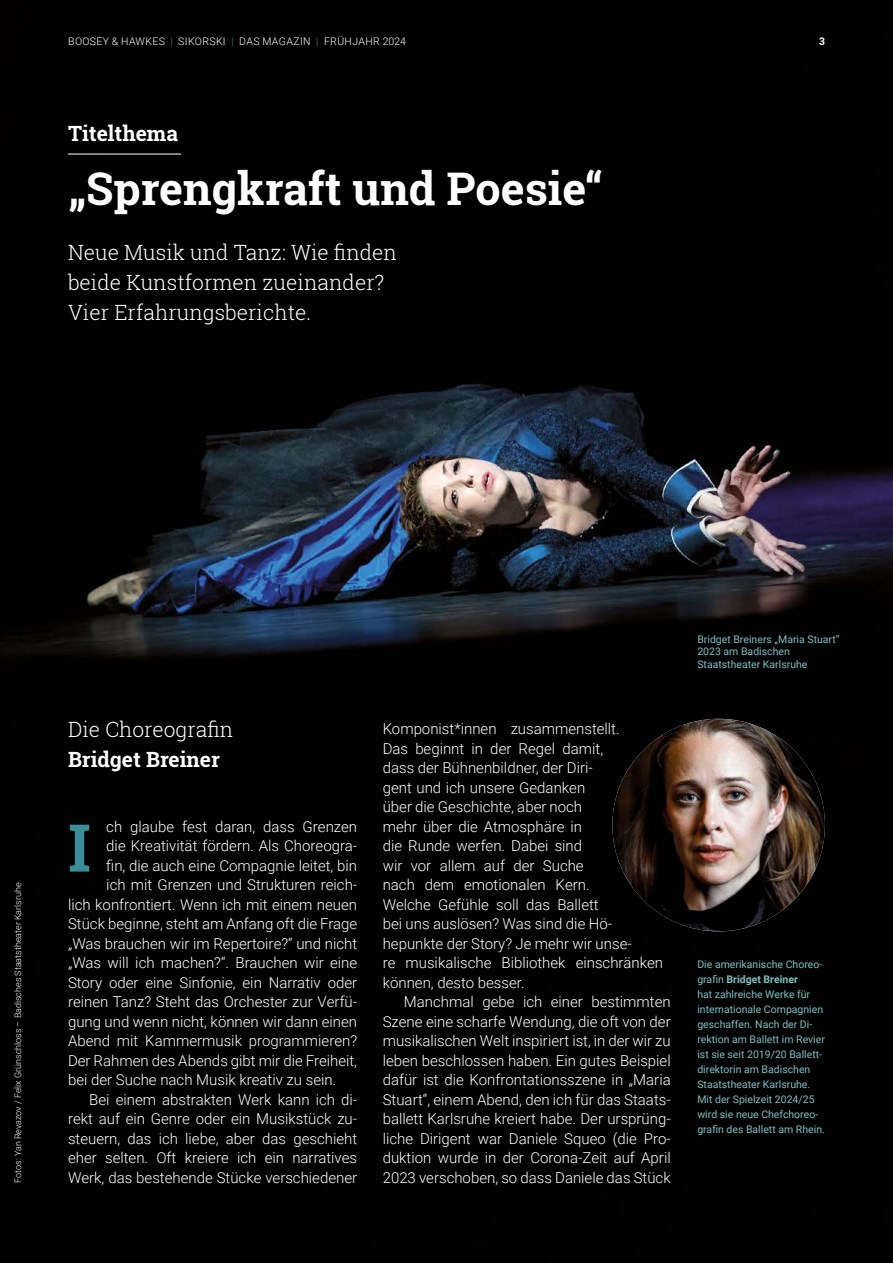
<style>
.page{position:relative;width:893px;height:1263px;background:#fff}
.page>*{position:absolute;margin:0;border:0;box-sizing:border-box;transform-origin:0 0}
.t1{font:700 66px "Roboto Slab";color:#3a8e97}
.t2{font:700 45px "Roboto Slab";color:#fff}
.t3{font:300 21px/30px "Roboto Slab";color:#fff}
.t4{font:700 21px "Roboto Slab";color:#fff}
.t5{font:300 15px/19.5px "Roboto";color:#fff}
.t6{font:10.5px/15px "Roboto";color:#7fbebf}
.t7{font:300 10.5px "Roboto";letter-spacing:.035em;color:#fff}
.t8{font:700 10.5px "Roboto Slab";color:#fff}
.t9{font:300 9px "Roboto";color:#fff}
.s1{color:#3a8e97}
.s2{font-weight:700}
</style>
<div class="page">
<img style="left:1px;top:0;width:892px;height:1263px">
<hr style="left:68px;top:154px;width:113px;height:1px;background:#fff">
<img style="left:612px;top:719px;width:213px;height:212px;border-radius:106px">
<p class="t7" style="left:68px;top:34px;width:339px">BOOSEY &amp; HAWKES <span class="s1">|</span> SIKORSKI <span class="s1">|</span> DAS MAGAZIN <span class="s1">|</span> FRÜHJAHR 2024</p>
<p class="t8" style="left:819px;top:34px;width:7px">3</p>
<h3 class="t4" style="left:68px;top:119px;width:111px">Titelthema</h3>
<h2 class="t2" style="left:68px;top:157px;width:536px">„Sprengkraft und Poesie“</h2>
<h3 class="t3" style="left:68px;top:237px;width:331px">Neue Musik und Tanz: Wie finden beide Kunstformen zueinander?<br>Vier Erfahrungsberichte.</h3>
<p class="t9" style="left:12px;top:1183px;width:302px;rotate:-90deg">Fotos: Yan Revazov / Felix Grünschloss – Badisches Staatstheater Karlsruhe</p>
<h3 class="t3" style="left:68px;top:714px;width:167px">Die Choreografin</h3>
<h3 class="t4" style="left:68px;top:745px;width:153px">Bridget Breiner</h3>
<p class="t5" style="left:106px;top:816px;width:252px">ch glaube fest daran, dass Grenzen</p>
<p class="t5" style="left:106px;top:836px;width:252px">die Kreativität fördern. Als Choreogra-</p>
<p class="t5" style="left:106px;top:855px;width:252px">fin, die auch eine Compagnie leitet, bin</p>
<p class="t5" style="left:106px;top:875px;width:252px">ich mit Grenzen und Strukturen reich-</p>
<p class="t5" style="left:68px;top:894px;width:291px">lich konfrontiert. Wenn ich mit einem neuen</p>
<p class="t5" style="left:68px;top:914px;width:291px">Stück beginne, steht am Anfang oft die Frage</p>
<p class="t5" style="left:68px;top:933px;width:291px">„Was brauchen wir im Repertoire?“ und nicht</p>
<p class="t5" style="left:68px;top:953px;width:291px">„Was will ich machen?“. Brauchen wir eine</p>
<p class="t5" style="left:68px;top:972px;width:291px">Story oder eine Sinfonie, ein Narrativ oder</p>
<p class="t5" style="left:68px;top:992px;width:291px">reinen Tanz? Steht das Orchester zur Verfü-</p>
<p class="t5" style="left:68px;top:1011px;width:291px">gung und wenn nicht, können wir dann einen</p>
<p class="t5" style="left:68px;top:1031px;width:291px">Abend mit Kammermusik programmieren?</p>
<p class="t5" style="left:68px;top:1050px;width:291px">Der Rahmen des Abends gibt mir die Freiheit,</p>
<p class="t5" style="left:68px;top:1070px;width:270px">bei der Suche nach Musik kreativ zu sein.</p>
<p class="t5" style="left:89px;top:1089px;width:269px">Bei einem abstrakten Werk kann ich di-</p>
<p class="t5" style="left:68px;top:1109px;width:291px">rekt auf ein Genre oder ein Musikstück zu-</p>
<p class="t5" style="left:68px;top:1128px;width:291px">steuern, das ich liebe, aber das geschieht</p>
<p class="t5" style="left:68px;top:1148px;width:291px">eher selten. Oft kreiere ich ein narratives</p>
<p class="t5" style="left:68px;top:1167px;width:291px">Werk, das bestehende Stücke verschiedener</p>
<h1 class="t1" style="left:68px;top:802px;width:24px">I</h1>
<p class="t5" style="left:383px;top:719px;width:282px">Komponist*innen zusammenstellt.<br>Das beginnt in der Regel damit,<br>dass der Bühnenbildner, der Diri-<br>gent und ich unsere Gedanken<br>über die Geschichte, aber noch<br>mehr über die Atmosphäre in<br>die Runde werfen. Dabei sind<br>wir vor allem auf der Suche<br>nach dem emotionalen Kern.<br>Welche Gefühle soll das Ballett<br>bei uns auslösen? Was sind die Hö&shy;hepunkte der Story? Je mehr wir unse-<br>re musikalische Bibliothek einschränken können, desto besser.</p>
<p class="t5" style="left:383px;top:992px;width:290px;text-align:justify;text-indent:21px">Manchmal gebe ich einer bestimmten Szene eine scharfe Wendung, die oft von der musikalischen Welt inspiriert ist, in der wir zu leben beschlossen haben. Ein gutes Beispiel dafür ist die Konfrontationsszene in „Maria Stuart“, einem Abend, den ich für das Staats&shy;ballett Karlsruhe kreiert habe. Der ursprüng&shy;liche Dirigent war Daniele Squeo (die Pro&shy;duktion wurde in der Corona-Zeit auf April 2023 verschoben, so dass Daniele das Stück</p>
<p class="t6" style="left:697px;top:632px;width:144px;line-height:12.6px">Bridget Breiners „Maria Stuart“<br>2023 am Badischen<br>Staatstheater Karlsruhe</p>
<p class="t6" style="left:697px;top:956px;width:129px">Die amerikanische Choreo&shy;grafin <span class="s2">Bridget Breiner<br></span>hat zahlreiche Werke für internationale Compagnien geschaffen. Nach der Di&shy;rektion am Ballett im Revier ist sie seit 2019/20 Ballett&shy;direktorin am Badischen<br>Staatstheater Karlsruhe.<br>Mit der Spielzeit 2024/25 wird sie neue Chefchoreo&shy;grafin des Ballett am Rhein.</p>
</div>
